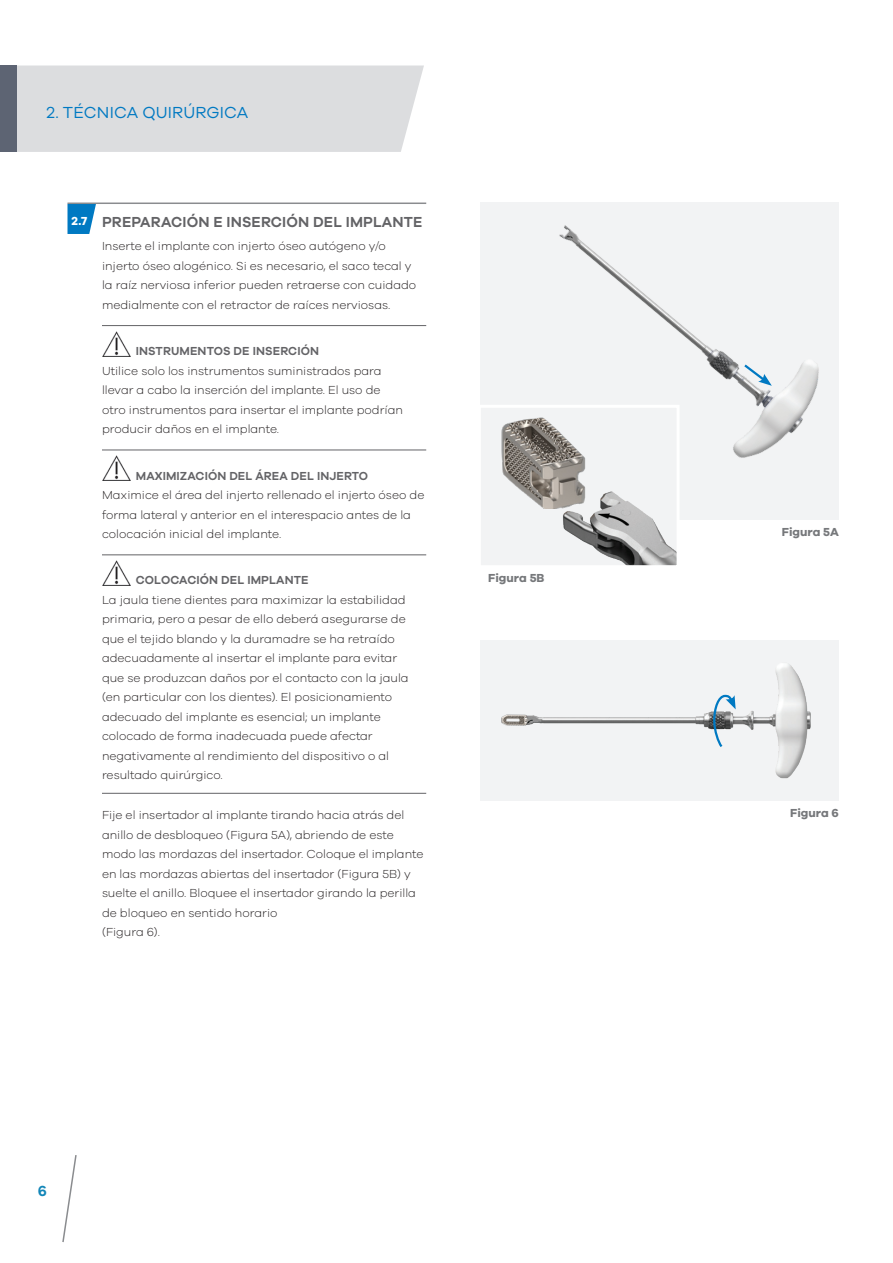
<style>
.page{position:relative;width:893px;height:1263px;background:#fff}
.page>*{position:absolute;margin:0;border:0;box-sizing:border-box;transform-origin:0 0}
.t1{font:16.5px "Galano Grotesque";letter-spacing:.01em;color:#0079c2}
.t2{font:600 15px "Galano Grotesque";letter-spacing:.01em;color:#636366}
.t3{font:600 15px "Galano Grotesque";color:#1286b8}
.t4{font:300 12px/19.5px "Galano Grotesque";color:#231f20}
.t5{font:600 12px "Galano Grotesque";letter-spacing:.01em;color:#636366}
.t6{font:700 12px "Galano Grotesque";color:#76787b}
.t7{font:700 12px "Galano Grotesque";color:#fff}
</style>
<div class="page">
<div style="left:17px;top:65px;width:407px;height:87px;background:#dcdddf"></div>
<svg style="left:62px;top:1155px;width:15px;height:87px"></svg>
<div style="left:0;top:65px;width:17px;height:87px;background:#5d6473"></div>
<hr style="left:102px;top:325px;width:324px;height:1px;background:#636366">
<hr style="left:102px;top:450px;width:324px;height:1px;background:#636366">
<hr style="left:102px;top:554px;width:324px;height:1px;background:#636366">
<hr style="left:102px;top:793px;width:324px;height:1px;background:#636366">
<img style="left:102px;top:331px;width:29px;height:25px">
<img style="left:102px;top:456px;width:29px;height:24px">
<img style="left:102px;top:561px;width:29px;height:24px">
<svg style="left:68px;top:204px;width:28px;height:30px"></svg>
<hr style="left:68px;top:203px;width:358px;height:1px;background:#8a8c8f">
<div style="left:481px;top:202px;width:358px;height:318px;background:#f2f3f4"></div>
<div style="left:479px;top:406px;width:199px;height:161px;background:#f2f3f4"></div>
<img style="left:562px;top:491px;width:114px;height:73px">
<div style="left:478px;top:405px;width:202px;height:163px;border:3px solid #fff"></div>
<svg style="left:742px;top:362px;width:30px;height:24px"></svg>
<img style="left:501px;top:417px;width:89px;height:91px">
<div style="left:480px;top:640px;width:359px;height:160px;background:#f2f3f4"></div>
<img style="left:531px;top:664px;width:280px;height:115px">
<svg style="left:714px;top:694px;width:22px;height:56px"></svg>
<img style="left:501px;top:714px;width:30px;height:12px">
<h1 class="t1" style="left:46px;top:102px;width:203px">2. TÉCNICA QUIRÚRGICA</h1>
<p class="t7" style="left:72px;top:213px;width:17px">2.7</p>
<p class="t2" style="left:102px;top:213px;width:322px">PREPARACIÓN E INSERCIÓN DEL IMPLANTE</p>
<p class="t4" style="left:102px;top:236px;width:316px">Inserte el implante con injerto óseo autógeno y/o injerto óseo alogénico. Si es necesario, el saco tecal y la raíz nerviosa inferior pueden retraerse con cuidado medialmente con el retractor de raíces nerviosas.</p>
<p class="t5" style="left:136px;top:344px;width:185px">INSTRUMENTOS DE INSERCIÓN</p>
<p class="t4" style="left:102px;top:360px;width:302px">Utilice solo los instrumentos suministrados para llevar a cabo la inserción del implante. El uso de otro instrumentos para insertar el implante podrían producir daños en el implante.</p>
<p class="t5" style="left:136px;top:468px;width:234px">MAXIMIZACIÓN DEL ÁREA DEL INJERTO</p>
<p class="t4" style="left:102px;top:485px;width:324px">Maximice el área del injerto rellenado el injerto óseo de forma lateral y anterior en el interespacio antes de la colocación inicial del implante.</p>
<p class="t5" style="left:136px;top:573px;width:174px">COLOCACIÓN DEL IMPLANTE</p>
<p class="t4" style="left:102px;top:590px;width:308px">La jaula tiene dientes para maximizar la estabilidad primaria, pero a pesar de ello deberá asegurarse de que el tejido blando y la duramadre se ha retraído adecuadamente al insertar el implante para evitar que se produzcan daños por el contacto con la jaula (en particular con los dientes). El posicionamiento adecuado del implante es esencial; un implante colocado de forma inadecuada puede afectar negativamente al rendimiento del dispositivo o al resultado quirúrgico.</p>
<p class="t4" style="left:102px;top:805px;width:323px">Fije el insertador al implante tirando hacia atrás del anillo de desbloqueo (Figura 5A), abriendo de este modo las mordazas del insertador. Coloque el implante en las mordazas abiertas del insertador (Figura 5B) y suelte el anillo. Bloquee el insertador girando la perilla de bloqueo en sentido horario<br>(Figura 6).</p>
<p class="t6" style="left:488px;top:570px;width:58px">Figura 5B</p>
<p class="t3" style="left:38px;top:1181px;width:11px">6</p>
<p class="t6" style="left:782px;top:525px;width:59px">Figura 5A</p>
<p class="t6" style="left:790px;top:806px;width:50px">Figura 6</p>
</div>
